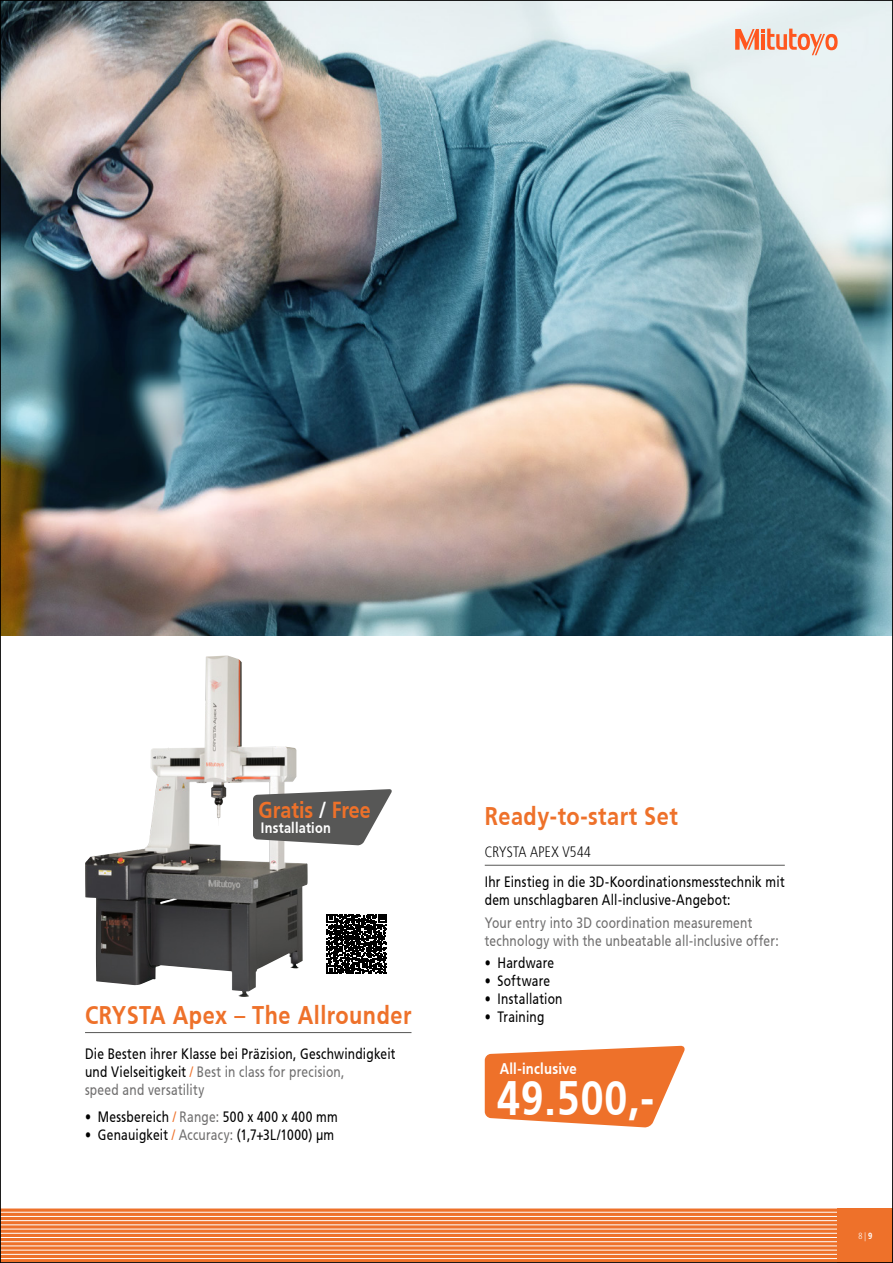
<style>
.page{position:relative;width:893px;height:1263px;background:#fff}
.page>*{position:absolute;margin:0;border:0;box-sizing:border-box;transform-origin:0 0}
.t1{font:700 48.3px "Mitutoyo Frutiger";color:#fff}
.t2{font:700 25.5px "Mitutoyo Frutiger";letter-spacing:.02em;color:#ee712a}
.t3{font:700 23.1px "Mitutoyo Frutiger";color:#ee712a}
.t4{font:700 15.45px "Mitutoyo Frutiger";letter-spacing:.01em;color:#fff}
.t5{font:15px/18px "Mitutoyo Frutiger";letter-spacing:.015em;color:#000}
.t6{font:15px/18px "Mitutoyo Frutiger";letter-spacing:.015em;color:#706f6f}
.t7{font:300 15px "Mitutoyo Frutiger";letter-spacing:.02em;color:#000}
.t8{font:700 15px "Mitutoyo Frutiger";letter-spacing:.015em;color:#fff}
.t9{font:300 9px "Mitutoyo Frutiger";color:#fff}
.s1{color:#fff}
.s2{color:#ee712a}
.s3{color:#706f6f}
.s4{font-weight:700}
</style>
<div class="page">
<img style="left:1px;top:0;width:892px;height:1263px">
<hr style="left:0;top:0;width:1px;height:1263px;background:#000">
<h3 class="t3" style="left:259px;top:796px;width:114px">Gratis <span class="s1">/</span> Free</h3>
<p class="t8" style="left:261px;top:819px;width:71px">Installation</p>
<h2 class="t2" style="left:85px;top:1000px;width:328px">CRYSTA Apex – The Allrounder</h2>
<p class="t5" style="left:85px;top:1045px;width:312px">Die Besten ihrer Klasse bei Präzision, Geschwindigkeit und Vielseitigkeit <span class="s2">/</span> <span class="s3">Best in class for precision,<br>speed and versatility</span></p>
<p class="t5" style="left:85px;top:1107px;width:254px">• Messbereich <span class="s2">/</span> <span class="s3">Range:</span> 500 x 400 x 400 mm</p>
<p class="t5" style="left:85px;top:1125px;width:251px">• Genauigkeit <span class="s2">/</span> <span class="s3">Accuracy:</span> (1,7+3L/1000) μm</p>
<h2 class="t2" style="left:485px;top:801px;width:195px">Ready-to-start Set</h2>
<p class="t7" style="left:485px;top:843px;width:108px">CRYSTA APEX V544</p>
<p class="t5" style="left:485px;top:873px;width:301px">Ihr Einstieg in die 3D-Koordinationsmesstechnik mit dem unschlagbaren All-inclusive-Angebot:</p>
<p class="t6" style="left:485px;top:913px;width:295px">Your entry into 3D coordination measurement technology with the unbeatable all-inclusive offer:</p>
<p class="t5" style="left:485px;top:953px;width:71px">• Hardware</p>
<p class="t5" style="left:485px;top:971px;width:67px">• Software</p>
<p class="t5" style="left:485px;top:989px;width:79px">• Installation</p>
<p class="t5" style="left:485px;top:1007px;width:61px">• Training</p>
<p class="t4" style="left:500px;top:1059px;width:79px">All-inclusive</p>
<h1 class="t1" style="left:497px;top:1069px;width:159px">49.500,-</h1>
<p class="t9" style="left:858px;top:1230px;width:15px">8 | <span class="s4">9</span></p>
</div>
